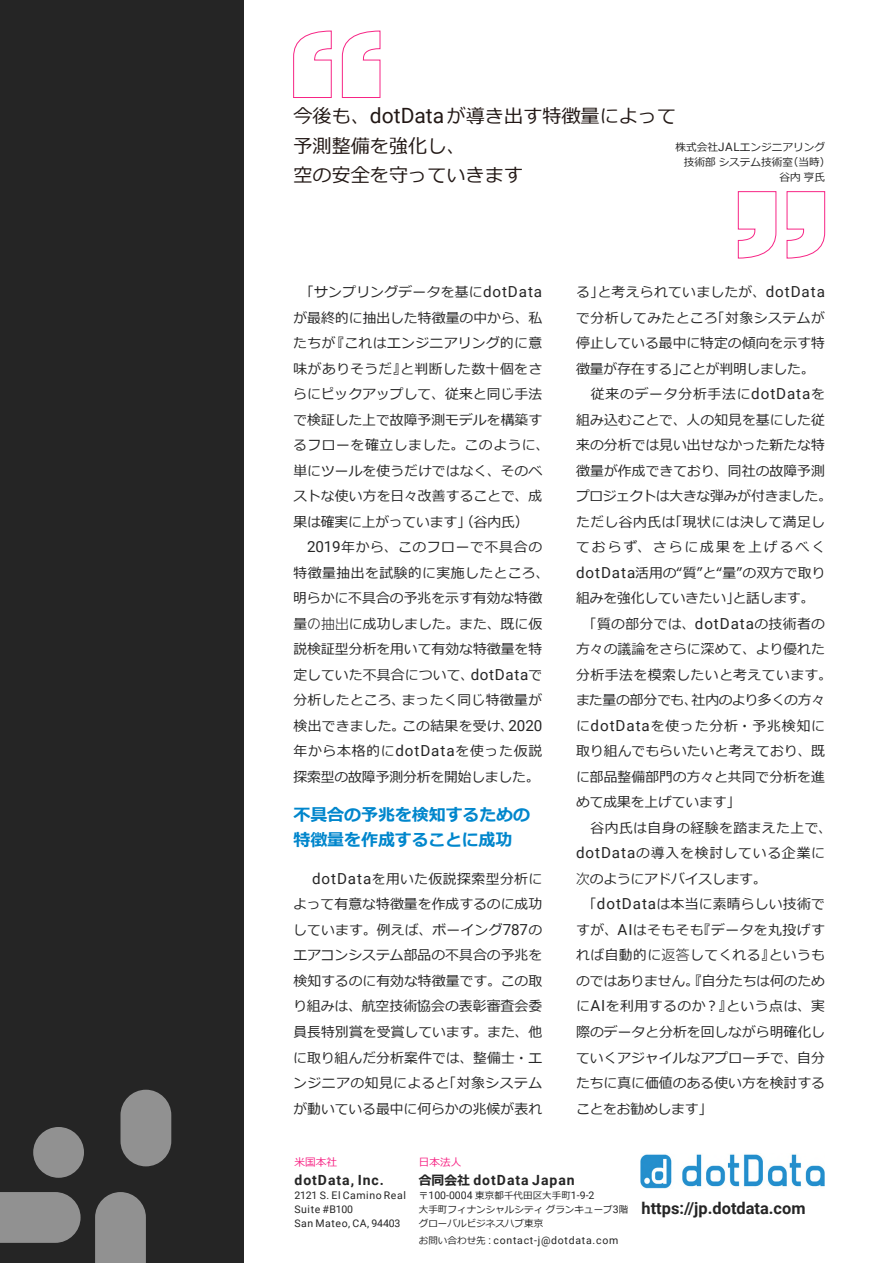
<style>
.page{position:relative;width:893px;height:1263px;background:#fff}
.page>*{position:absolute;margin:0;border:0;box-sizing:border-box;transform-origin:0 0}
.クオート{font:19.2px "Meiryo";color:#221815}
.小見出し{font:700 16.95px "Meiryo";letter-spacing:-.005em;color:#0086cc}
.リード{font:700 16.35px "Roboto";color:#252525}
.キャプション{font:700 14.1px "Roboto";letter-spacing:.07em;color:#252525}
.本文_UD新ゴ_13Q24{font:13.8px/25.5px "Meiryo";letter-spacing:.005em;color:#252525}
.本文_UD新ゴ_13Q24-2{font:13.8px/25.5px "Meiryo";letter-spacing:.035em;color:#252525}
.キャプション-2{font:10.65px "Meiryo";color:#252525}
.キャプション-3{font:10.65px "Meiryo";color:#f72585}
.キャプション-4{font:10.5px "Roboto";letter-spacing:.05em;color:#252525}
.キャプション-5{font:10.5px "Roboto";letter-spacing:.07em;color:#252525}
.キャプション-6{font:9.6px "Meiryo";color:#252525}
.s1{font-family:"Roboto";font-size:21px}
.s2{font-family:"Roboto";font-size:11.7px}
.s3{font-family:"Roboto";font-size:15.15px}
.s4{font-family:"UD Shin Go NT Pr 6 N";font-weight:300}
.s5{font-family:"Meiryo";font-size:12.75px}
.s6{font-family:"Meiryo";font-size:9.6px}
.s7{font-family:"Roboto";font-size:10.5px}
</style>
<div class="page">
<div style="left:0;top:0;width:243px;height:1263px;background:#252525"></div>
<svg style="left:0;top:1192px;width:81px;height:51px;background:#888"></svg>
<svg style="left:95px;top:1192px;width:51px;height:71px;background:#888"></svg>
<div style="left:120px;top:1090px;width:51px;height:76px;background:#919191;border-radius:25px"></div>
<div style="left:33px;top:1127px;width:51px;height:51px;background:#919191;border-radius:50%"></div>
<img style="left:640px;top:1154px;width:185px;height:34px">
<svg style="left:293px;top:31px;width:87px;height:67px"></svg>
<svg style="left:738px;top:191px;width:87px;height:67px"></svg>
<p class="クオート" style="left:293px;top:102px;width:384px">今後も、<span class="s1">dotData</span>が導き出す特徴量によって</p>
<p class="クオート" style="left:293px;top:132px;width:174px">予測整備を強化し、</p>
<p class="クオート" style="left:293px;top:162px;width:231px">空の安全を守っていきます</p>
<p class="キャプション-2" style="left:675px;top:140px;width:151px">株式会社<span class="s2">JAL</span>エンジニアリング</p>
<p class="キャプション-2" style="left:684px;top:155px;width:148px">技術部システム技術室（当時）</p>
<p class="キャプション-2" style="left:780px;top:170px;width:47px">谷内亨氏</p>
<p class="本文_UD新ゴ_13Q24" style="left:293px;top:280px;width:258px">　「サンプリングデータを基に<span class="s3">dotData</span>が最終的に抽出した特徴量の中から、私たちが『これはエンジニアリング的に意味がありそうだ』と判断した数十個をさらにピックアップして、従来と同じ手法で検証した上で故障予測モデルを構築するフローを確立しました。このように、単にツールを使うだけではなく、そのベストな使い方を日々改善することで、成果は確実に上がっています」（谷内氏）</p>
<p class="本文_UD新ゴ_13Q24" style="left:293px;top:535px;width:258px;text-indent:14px"><span class="s3">2019</span>年から、このフローで不具合の特徴量抽出を試験的に実施したところ、明らかに不具合の予兆を示す有効な特徴量<span class="s4">の抽出</span>に成功しました。また、既に仮説検証型分析を用いて有効な特徴量を特定していた不具合について、<span class="s3">dotData</span>で分析したところ、まったく同じ特徴量が検出できました。この結果を受け、<span class="s3">2020</span>年から本格的に<span class="s3">dotData</span>を使った仮説探索型の故障予測分析を開始しました。</p>
<p class="小見出し" style="left:293px;top:803px;width:238px">不具合の予兆を検知するための</p>
<p class="小見出し" style="left:293px;top:828px;width:221px">特徴量を作成することに成功</p>
<p class="本文_UD新ゴ_13Q24" style="left:293px;top:867px;width:251px;text-align:justify;text-indent:19px"><span class="s3">dotData</span>を用いた仮説探索型分析によって有意な特徴量を作成するのに成功しています。例えば、ボーイング<span class="s3">787</span>のエアコンシステム部品の不具合の予兆を検知するのに有効な特徴量です。この取り組みは、航空技術協会の表彰審査会委員長特別賞を受賞しています。また、他に取り組んだ分析案件では、整備士・エンジニアの知見によると「対象システムが動いている最中に何らかの兆候が表れ</p>
<p class="本文_UD新ゴ_13Q24" style="left:576px;top:280px;width:250px;text-align:justify">る」と考えられていましたが、<span class="s3">dotData</span>で分析してみたところ「対象システムが停止している最中に特定の傾向を示す特徴量が存在する」ことが判明しました。</p>
<p class="本文_UD新ゴ_13Q24" style="left:576px;top:382px;width:257px">　従来のデータ分析手法に<span class="s3">dotData</span>を組み込むことで、人の知見を基にした従来の分析では見い出せなかった新たな特徴量が作成できており、同社の故障予測プロジェクトは大きな弾みが付きました。ただし谷内氏は「現状には決して満足しておらず、さらに成果を上げるべく<span class="s3">dotData</span>活用の“質”と“量”の双方で取り組みを強化していきたい」と話します。</p>
<p class="本文_UD新ゴ_13Q24" style="left:576px;top:612px;width:258px">　「質の部分では、<span class="s3">dotData</span>の技術者の方々の議論をさらに深めて、より優れた分析手法を模索したいと考えています。また量の部分でも、社内のより多くの方々に<span class="s3">dotData</span>を使った分析・予兆検知に取り組んでもらいたいと考えており、既に部品整備部門の方々と共同で分析を進めて成果を上げています」</p>
<p class="本文_UD新ゴ_13Q24-2" style="left:576px;top:816px;width:258px">　谷内氏は自身の経験を踏まえた上で、<span class="s3">dotData</span>の導入を検討している企業に<span class="s4">次</span>のようにアドバイスします。</p>
<p class="本文_UD新ゴ_13Q24" style="left:576px;top:892px;width:251px;text-align:justify">　「<span class="s3">dotData</span>は本当に素晴らしい技術ですが、<span class="s3">AI</span>はそもそも『データを丸投げすれば自動的に<span class="s4">返答</span>してくれる』というものではありません。『自分たちは何のために<span class="s3">AI</span>を利用するのか？』という点は、実際のデータと分析を回しながら明確化していくアジャイルなアプローチで、自分たちに真に価値のある使い方を検討することをお勧めします」</p>
<p class="キャプション-3" style="left:294px;top:1155px;width:44px">米国本社</p>
<p class="キャプション" style="left:294px;top:1170px;width:91px">dotData, Inc.</p>
<p class="キャプション-4" style="left:294px;top:1188px;width:113px">2121 S. El Camino Real</p>
<p class="キャプション-4" style="left:294px;top:1202px;width:60px">Suite #B100</p>
<p class="キャプション-4" style="left:294px;top:1215px;width:107px">San Mateo, CA, 94403</p>
<p class="キャプション-3" style="left:419px;top:1155px;width:44px">日本法人</p>
<p class="キャプション" style="left:419px;top:1170px;width:157px"><span class="s5">合同会社</span> dotData Japan</p>
<p class="キャプション-4" style="left:419px;top:1188px;width:177px"><span class="s6">〒</span>100-0004 <span class="s6">東京都千代田区大手町</span>1-9-2</p>
<p class="キャプション-6" style="left:419px;top:1203px;width:211px">大手町フィナンシャルシティグランキューブ<span class="s7">3</span>階</p>
<p class="キャプション-6" style="left:419px;top:1216px;width:126px">グローバルビジネスハブ東京</p>
<p class="キャプション-5" style="left:419px;top:1233px;width:201px"><span class="s6">お問い合わせ先</span> : contact-j@dotdata.com</p>
<p class="リード" style="left:642px;top:1197px;width:165px">https://jp.dotdata.com</p>
</div>
